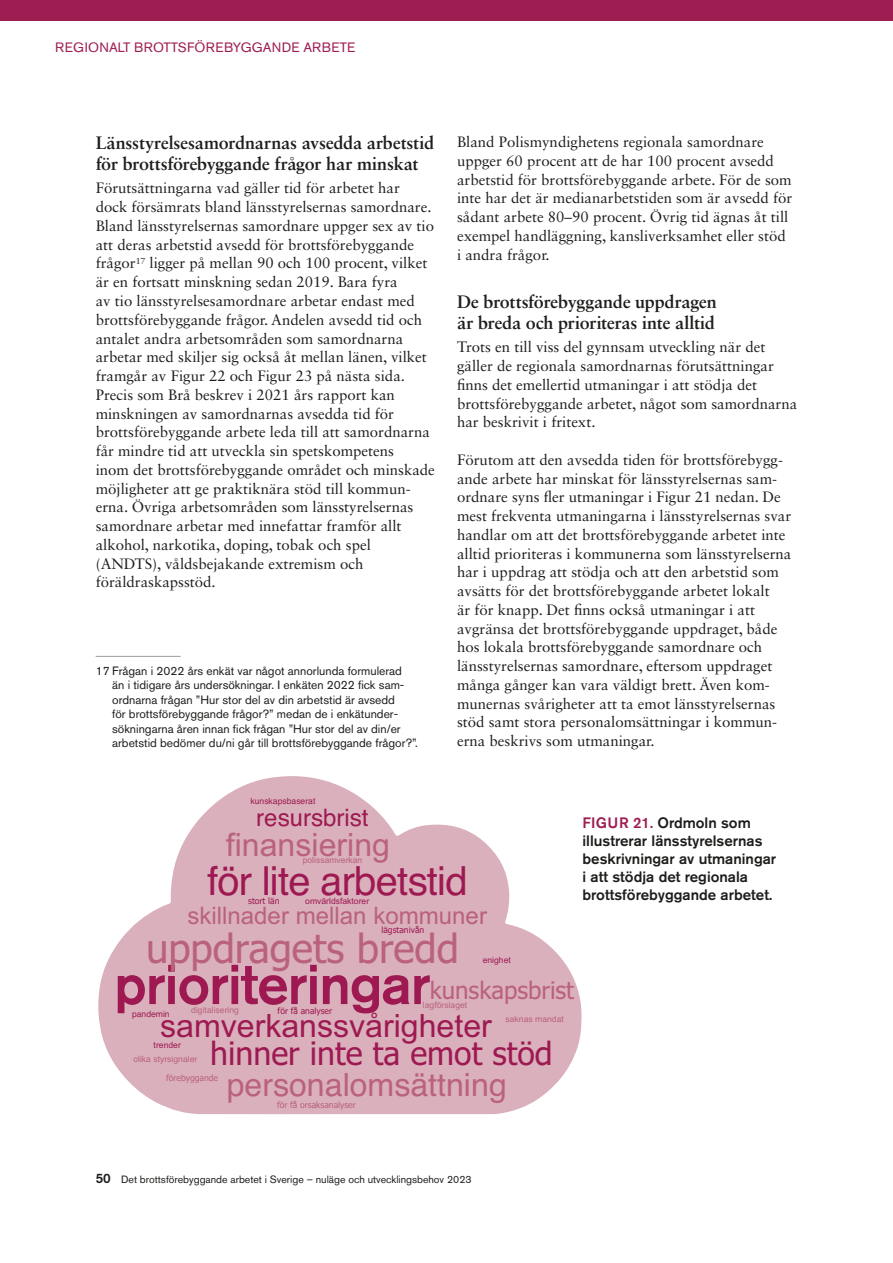
<style>
.page{position:relative;width:893px;height:1263px;background:#fff}
.page>*{position:absolute;margin:0;border:0;box-sizing:border-box;transform-origin:0 0}
.t1{font:500 56.1px "Akzidenz Grotesk BE";letter-spacing:-.02em;color:#9e1952}
.t2{font:40.05px "Helvetica";letter-spacing:-.02em;color:#9e1952}
.t3{font:40.05px "Tahoma";color:#ba627d}
.t4{font:32.1px/27.9px "Arial";color:#9e1952}
.t5{font:32.1px "Helvetica";color:#ba627d}
.t6{font:32.1px "Arial";color:#ba627d}
.t7{font:24px "Arial";color:#ba627d}
.t8{font:24px "Tahoma";color:#ba627d}
.t9{font:24px "Helvetica";color:#9e1952}
.t10{font:700 18px/21px "Sabon LT Std";letter-spacing:-.01em;color:#1d1d1b}
.Brödtext{font:15px/18.8px "Sabon LT Std";color:#1d1d1b}
.Tabellrubrik{font:500 15px/18px "Akzidenz Grotesk BE";color:#1d1d1b}
.Tabellhuvud_petrol{font:13.5px "Akzidenz Grotesk BE";letter-spacing:.02em;color:#9e1e52}
.Fotnot{font:12px/14.4px "Akzidenz Grotesk BE";color:#1d1d1b}
.t11{font:10.5px "Akzidenz Grotesk BE";color:#1d1d1b}
.t12{font:8.55px/18.6px "Helvetica";color:#ba627d}
.t13{font:8.55px "Tahoma";color:#9e1952}
.t14{font:8.55px "Arial";color:#9e1952}
.t15{font:8.55px "Arial";color:#ba627d}
.t16{font:8.55px "Helvetica";color:#9e1952}
.t17{font:8.55px "Tahoma";color:#ba627d}
.s1{font-family:"Tahoma"}
.s2{color:#9e1e52}
.s3{font-weight:500;font-size:13.5px}
</style>
<div class="page">
<div style="left:0;top:0;width:893px;height:21px;background:#9e1e52"></div>
<hr style="left:96px;top:656px;width:85px;height:1px;background:#9d9d9c">
<svg style="left:98px;top:776px;width:483px;height:338px;fill:#d9b0bb"></svg>
<p class="Tabellhuvud_petrol" style="left:55px;top:40px;width:301px">REGIONALT BROTTSFÖREBYGGANDE ARBETE</p>
<h3 class="t10" style="left:96px;top:132px;width:340px">Länsstyrelsesamordnarnas avsedda arbetstid för brottsförebyggande frågor har minskat</h3>
<p class="Brödtext" style="left:96px;top:179px;width:341px">Förutsättningarna vad gäller tid för arbetet har dock försämrats bland länsstyrelsernas samordnare.<br>Bland länsstyrelsernas samordnare uppger sex av tio att deras arbetstid avsedd för brottsförebyggande frågor<sup>17</sup> ligger på mellan 90 och 100 procent, vilket är en fortsatt minskning sedan 2019. Bara fyra<br>av tio länsstyrelsesamordnare arbetar endast med brottsförebyggande frågor. Andelen avsedd tid och antalet andra arbetsområden som samordnarna arbetar med skiljer sig också åt mellan länen, vilket framgår av Figur 22 och Figur 23 på nästa sida.<br>Precis som Brå beskrev i 2021 års rapport kan minskningen av samordnarnas avsedda tid för brottsförebyggande arbete leda till att samordnarna får mindre tid att utveckla sin spetskompetens<br>inom det brottsförebyggande området och minskade möjligheter att ge praktiknära stöd till kommun&shy;erna. Övriga arbetsområden som länsstyrelsernas samordnare arbetar med innefattar framför allt alkohol, narkotika, doping, tobak och spel (ANDTS), våldsbejakande extremism och föräldraskapsstöd.</p>
<p class="Fotnot" style="left:112px;top:663px;width:307px;text-indent:-17px">17 Frågan i 2022 års enkät var något annorlunda formulerad<br>än i tidigare års undersökningar. I enkäten 2022 fick sam-- ordnarna frågan ”Hur stor del av din arbetstid är avsedd<br>för brottsförebyggande frågor?” medan de i enkätunder&shy;sökningarna åren innan fick frågan ”Hur stor del av din/er arbetstid bedömer du/ni går till brottsförebyggande frågor?”.</p>
<p class="t16" style="left:250px;top:794px;width:66px">kunskapsbaserat</p>
<p class="Brödtext" style="left:457px;top:132px;width:337px">Bland Polismyndighetens regionala samordnare uppger 60 procent att de har 100 procent avsedd arbetstid för brottsförebyggande arbete. För de som inte har det är medianarbetstiden som är avsedd för sådant arbete 80–90 procent. Övrig tid ägnas åt till exempel handläggning, kansliverksamhet eller stöd i andra frågor.</p>
<h3 class="t10" style="left:457px;top:291px;width:261px">De brottsförebyggande uppdragen är breda och prioriteras inte alltid</h3>
<p class="Brödtext" style="left:457px;top:337px;width:342px">Trots en till viss del gynnsam utveckling när det gäller de regionala samordnarnas förutsättningar finns det emellertid utmaningar i att stödja det brottsförebyggande arbetet, något som samordnarna har beskrivit i fritext.</p>
<p class="Brödtext" style="left:457px;top:450px;width:336px">Förutom att den avsedda tiden för brottsförebygg&shy;ande arbete har minskat för länsstyrelsernas sam&shy;ordnare syns fler utmaningar i Figur 21 nedan. De mest frekventa utmaningarna i länsstyrelsernas svar handlar om att det brottsförebyggande arbetet inte alltid prioriteras i kommunerna som länsstyrelserna har i uppdrag att stödja och att den arbetstid som avsätts för det brottsförebyggande arbetet lokalt<br>är för knapp. Det finns också utmaningar i att avgränsa det brottsförebyggande uppdraget, både hos lokala brottsförebyggande samordnare och länsstyrelsernas samordnare, eftersom uppdraget många gånger kan vara väldigt brett. Även kom&shy;munernas svårigheter att ta emot länsstyrelsernas stöd samt stora personalomsättningar i kommun&shy;erna beskrivs som utmaningar.</p>
<p class="t9" style="left:256px;top:799px;width:114px">resursbrist</p>
<p class="t6" style="left:226px;top:823px;width:166px">finansiering</p>
<p class="t15" style="left:303px;top:854px;width:61px">polissamverkan</p>
<p class="t2" style="left:207px;top:849px;width:262px">för lite arbetstid</p>
<p class="t14" style="left:305px;top:895px;width:65px">omvärldsfaktorer</p>
<p class="t13" style="left:248px;top:895px;width:33px">stort län</p>
<p class="t7" style="left:187px;top:899px;width:301px">skillnader mellan kommuner</p>
<p class="t13" style="left:381px;top:924px;width:44px">lägstanivån</p>
<p class="t3" style="left:146px;top:921px;width:314px">uppdragets bredd</p>
<p class="t14" style="left:483px;top:954px;width:30px">enighet</p>
<p class="t1" style="left:114px;top:950px;width:318px">prioriteringar</p>
<p class="t8" style="left:430px;top:974px;width:146px">kunskapsbrist</p>
<p class="t15" style="left:423px;top:1000px;width:46px">lagförslaget</p>
<p class="t12" style="left:191px;top:1001px;width:49px">digitalisering</p>
<p class="t13" style="left:278px;top:1005px;width:56px">för få analyser</p>
<p class="t16" style="left:132px;top:1007px;width:39px">pandemin</p>
<p class="t4" style="left:210px;top:1012px;width:344px;text-indent:-50px">samverkanssvårigheter <span class="s1">hinner inte ta emot stöd</span></p>
<p class="t5" style="left:227px;top:1059px;width:282px">personalomsättning</p>
<p class="t12" style="left:506px;top:1010px;width:60px">saknas mandat</p>
<p class="t14" style="left:154px;top:1039px;width:29px">trender</p>
<p class="t12" style="left:166px;top:1050px;width:54px;text-indent:-33px">olika styrsignaler <span class="s1">förebyggande</span></p>
<p class="t17" style="left:277px;top:1099px;width:80px">för få orsaksanalyser</p>
<p class="Tabellrubrik" style="left:583px;top:813px;width:195px"><span class="s2">FIGUR 21.</span> Ordmoln som illustrerar länsstyrelsernas beskrivningar av utmaningar i att stödja det regionala brottsförebyggande arbetet.</p>
<p class="t11" style="left:96px;top:1173px;width:377px"><span class="s3">50</span> Det brottsförebyggande arbetet i Sverige – nuläge och utvecklingsbehov 2023</p>
</div>
